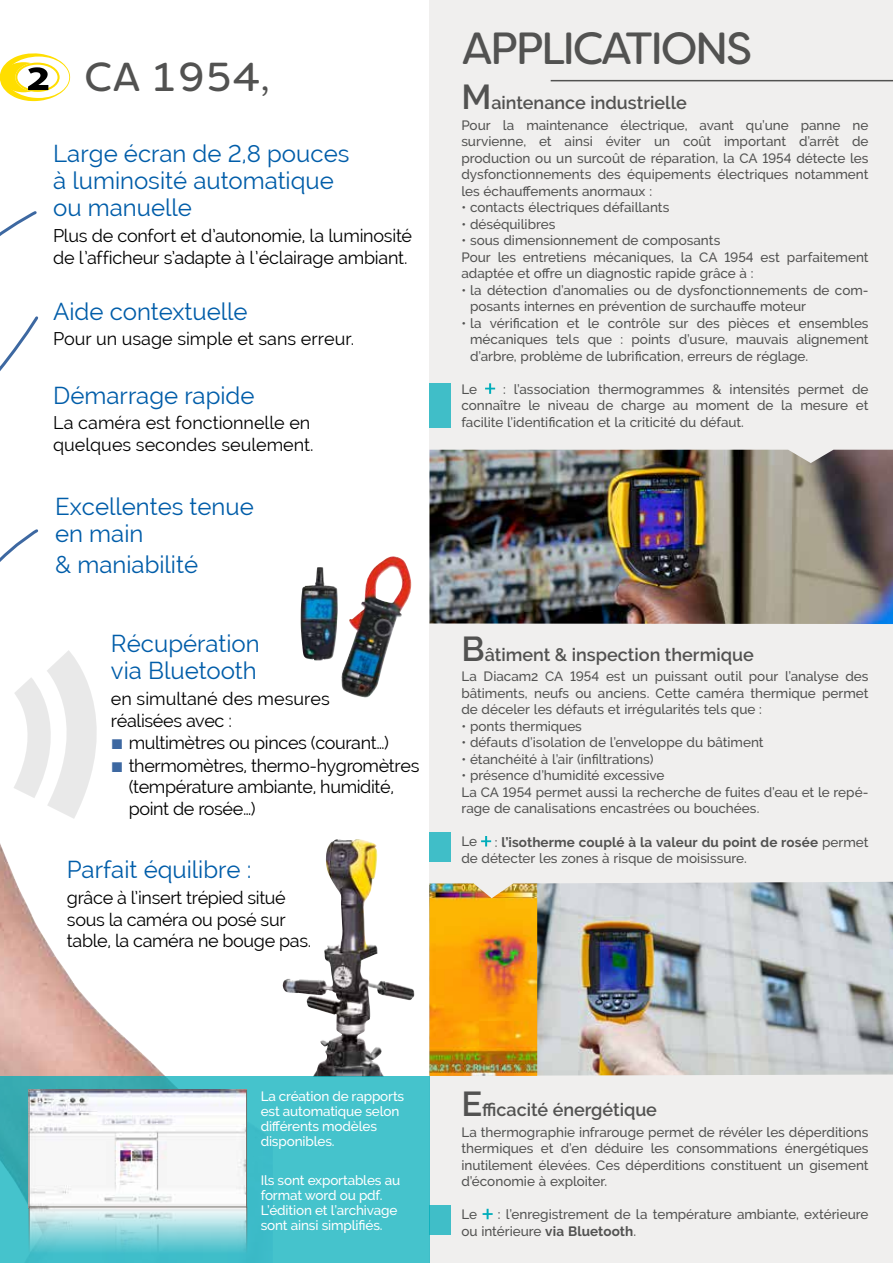
<style>
.page{position:relative;width:893px;height:1263px;background:#fff}
.page>*{position:absolute;margin:0;border:0;box-sizing:border-box;transform-origin:0 0}
.t1{font:45px "Filson Soft";letter-spacing:-.06em;color:#525251}
.t2{font:40.35px "Filson Soft";color:#525251}
.t3{font:24px/27px "Raleway";color:#005da9}
.t4{font:18px/21.6px "Raleway";letter-spacing:-.02em;color:#000}
.t5{font:18px/21.6px "Raleway";color:#000}
.t6{font:600 18px "Raleway";color:#525251}
.t7{font:500 13.5px/16.5px "Raleway";color:#525251;text-align:justify}
.t8{font:500 13.5px/15px "Raleway";letter-spacing:-.01em;color:#fff}
.s1{font-style:inherit}
.s2{font-family:"Arial";font-size:21px;color:#3d68a1}
.s3{font-size:34.5px}
.s4{font-weight:700}
</style>
<div class="page">
<div style="left:429px;top:0;width:464px;height:1263px;background:#f0efee"></div>
<hr style="left:551px;top:80px;width:342px;height:1px;background:#525251">
<img style="left:429px;top:450px;width:464px;height:174px">
<img style="left:283px;top:839px;width:102px;height:237px">
<img style="left:537px;top:882px;width:356px;height:194px">
<img style="left:429px;top:883px;width:108px;height:193px">
<img style="left:341px;top:556px;width:71px;height:142px">
<img style="left:300px;top:567px;width:38px;height:94px">
<img style="left:0;top:846px;width:165px;height:230px">
<svg style="left:0;top:1076px;width:429px;height:187px;background:#43bec7"></svg>
<img style="left:31px;top:1092px;width:214px;height:114px">
<div style="left:29px;top:1090px;width:218px;height:118px;border:1px solid #6f6e68"></div>
<svg style="left:29px;top:1207px;width:218px;height:56px;background:#89d3da"></svg>
<svg style="left:0;top:211px;width:97px;height:608px"></svg>
<div style="left:55px;top:492px;width:221px;height:116px;background:#fff"></div>
<svg style="left:485px;top:383px;width:10px;height:11px"></svg>
<svg style="left:481px;top:836px;width:10px;height:10px"></svg>
<svg style="left:483px;top:1209px;width:10px;height:10px"></svg>
<div style="left:429px;top:383px;width:22px;height:44px;background:#40bec8"></div>
<div style="left:429px;top:833px;width:22px;height:29px;background:#40bec8"></div>
<div style="left:429px;top:1206px;width:22px;height:29px;background:#40bec8"></div>
<svg style="left:0;top:53px;width:70px;height:48px"></svg>
<hr style="left:0;top:750px;width:1px;height:249px;background:#fff">
<h2 class="t2" style="left:85px;top:51px;width:187px">CA 1954<span class="s1">,</span></h2>
<h3 class="t3" style="left:53px;top:140px;width:298px">Large écran de 2,8 pouces à luminosité automatique ou manuelle</h3>
<h3 class="t4" style="left:53px;top:225px;width:360px">Plus de confort et d’autonomie, la luminosité de l’afficheur s’adapte à l’éclairage ambiant.</h3>
<h3 class="t3" style="left:53px;top:298px;width:196px">Aide contextuelle</h3>
<h3 class="t5" style="left:53px;top:328px;width:303px">Pour un usage simple et sans erreur.</h3>
<h3 class="t3" style="left:53px;top:382px;width:203px">Démarrage rapide</h3>
<h3 class="t5" style="left:53px;top:412px;width:262px">La caméra est fonctionnelle en quelques secondes seulement.</h3>
<h3 class="t3" style="left:55px;top:493px;width:200px">Excellentes tenue en main</h3>
<h3 class="t3" style="left:55px;top:551px;width:145px">&amp; maniabilité</h3>
<h3 class="t3" style="left:111px;top:630px;width:150px">Récupération via Bluetooth</h3>
<h3 class="t5" style="left:111px;top:688px;width:220px">en simultané des mesures réalisées avec :</h3>
<h3 class="t4" style="left:111px;top:732px;width:280px"><span class="s2">■</span> multimètres ou pinces (courant…)</h3>
<h3 class="t4" style="left:129px;top:754px;width:292px;text-indent:-18px"><span class="s2">■</span> thermomètres, thermo-hygromètres (température ambiante, humidité, point de rosée…)</h3>
<h3 class="t3" style="left:67px;top:856px;width:186px">Parfait équilibre :</h3>
<h3 class="t4" style="left:67px;top:887px;width:246px">grâce à l’insert trépied situé sous la caméra ou posé sur table, la caméra ne bouge pas.</h3>
<h1 class="t1" style="left:462px;top:19px;width:292px">APPLICATIONS</h1>
<h3 class="t6" style="left:461px;top:92px;width:227px"><span class="s3">M</span>aintenance industrielle</h3>
<p class="t7" style="left:461px;top:117px;width:409px">Pour la maintenance électrique, avant qu’une panne ne survienne, et ainsi éviter un coût important d’arrêt de production ou un surcoût de réparation, la CA 1954 détecte les dysfonctionnements des équipements électriques notamment les échauffements anormaux :</p>
<p class="t7" style="left:461px;top:199px;width:210px">• contacts électriques défaillants</p>
<p class="t7" style="left:461px;top:216px;width:95px">• déséquilibres</p>
<p class="t7" style="left:461px;top:232px;width:409px;text-align:left">• sous dimensionnement de composants<br>Pour les entretiens mécaniques, la CA 1954 est parfaitement adaptée et offre un diagnostic rapide grâce à :</p>
<p class="t7" style="left:470px;top:282px;width:400px;text-indent:-9px">• la détection d’anomalies ou de dysfonctionnements de com&shy;posants internes en prévention de surchauffe moteur</p>
<p class="t7" style="left:470px;top:315px;width:400px;text-indent:-9px">• la vérification et le contrôle sur des pièces et ensembles mécaniques tels que : points d’usure, mauvais alignement d’arbre, problème de lubrification, erreurs de réglage.</p>
<p class="t7" style="left:461px;top:381px;width:17px">Le</p>
<p class="t7" style="left:461px;top:381px;width:409px;text-indent:42px">: l’association thermogrammes &amp; intensités permet de connaître le niveau de charge au moment de la mesure et facilite l’identification et la criticité du défaut.</p>
<h3 class="t6" style="left:461px;top:644px;width:294px"><span class="s3">B</span>âtiment &amp; inspection thermique</h3>
<p class="t7" style="left:461px;top:668px;width:409px">La Diacam2 CA 1954 est un puissant outil pour l’analyse des bâtiments, neufs ou anciens. Cette caméra thermique permet de déceler les défauts et irrégularités tels que :</p>
<p class="t7" style="left:461px;top:718px;width:122px">• ponts thermiques</p>
<p class="t7" style="left:461px;top:734px;width:304px">• défauts d’isolation de l’enveloppe du bâtiment</p>
<p class="t7" style="left:461px;top:751px;width:194px">• étanchéité à l’air (infiltrations)</p>
<p class="t7" style="left:461px;top:767px;width:409px;text-align:left">• présence d’humidité excessive<br>La CA 1954 permet aussi la recherche de fuites d’eau et le repé&shy;rage de canalisations encastrées ou bouchées.</p>
<p class="t7" style="left:461px;top:833px;width:17px">Le</p>
<p class="t7" style="left:461px;top:833px;width:409px;text-indent:33px">: <span class="s4">l’isotherme couplé à la valeur du point de rosée</span> permet de détecter les zones à risque de moisissure.</p>
<p class="t8" style="left:261px;top:1089px;width:145px">La création de rapports est automatique selon différents modèles disponibles.</p>
<p class="t8" style="left:261px;top:1172px;width:141px">Ils sont exportables au format word ou pdf.<br>L’édition et l’archivage sont ainsi simplifiés.</p>
<h3 class="t6" style="left:461px;top:1099px;width:197px"><span class="s3">E</span>fficacité énergétique</h3>
<p class="t7" style="left:461px;top:1124px;width:409px">La thermographie infrarouge permet de révéler les déperditions thermiques et d’en déduire les consommations énergétiques inutilement élevées. Ces déperditions constituent un gisement d’économie à exploiter.</p>
<p class="t7" style="left:461px;top:1206px;width:17px">Le</p>
<p class="t7" style="left:461px;top:1206px;width:409px;text-indent:37px">: l’enregistrement de la température ambiante, extérieure ou intérieure <span class="s4">via Bluetooth</span>.</p>
</div>
